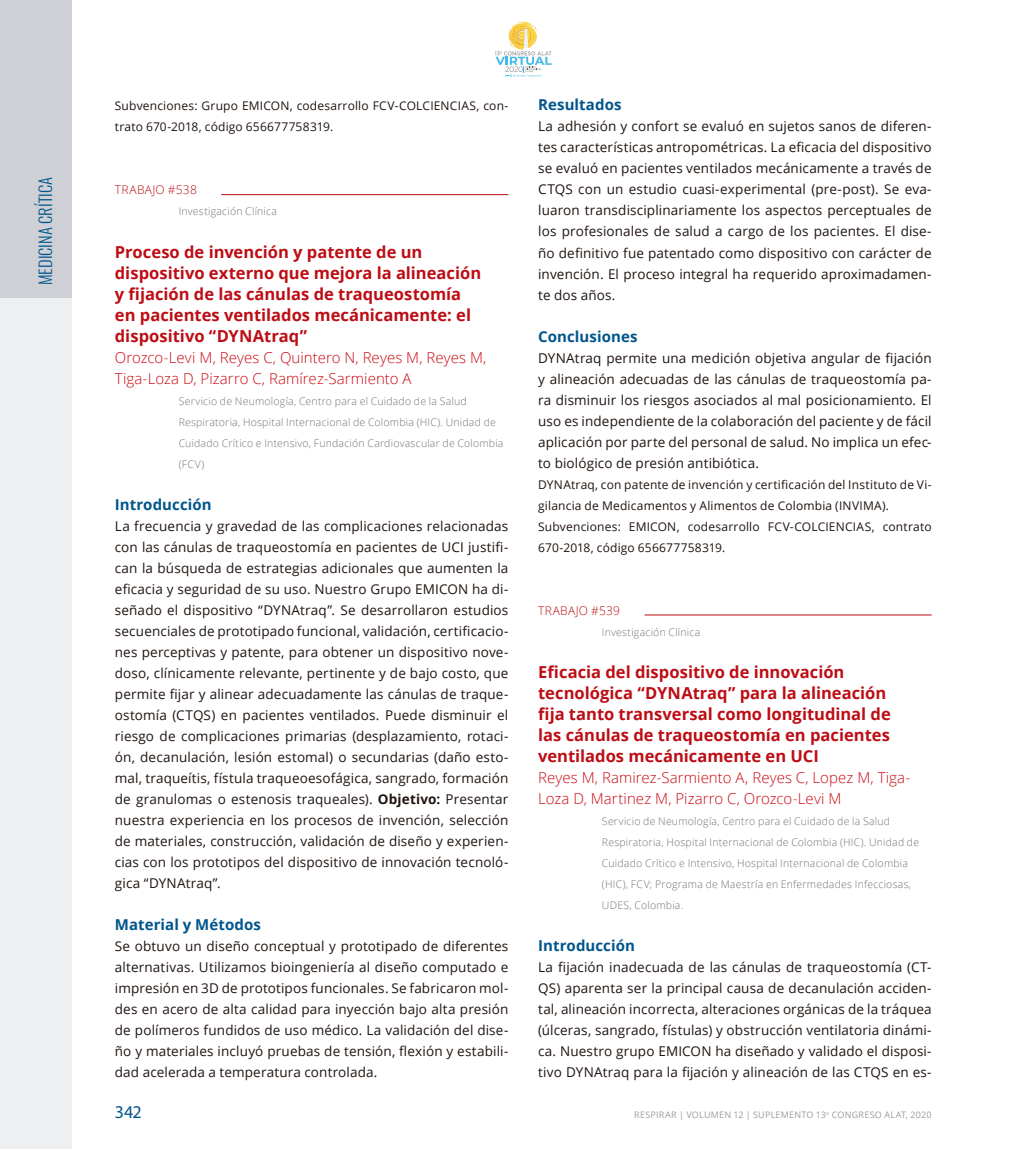
<style>
.page{position:relative;width:1021px;height:1149px;background:#fff}
.page>*{position:absolute;margin:0;border:0;box-sizing:border-box;transform-origin:0 0}
.t1{font:18px "Myriad Pro";color:#00558b}
.sub1{font:700 16.5px/21px "Open Sans";color:#bd0d14}
.t2{font:300 16.5px "Oswald";color:#00558b}
.autores1{font:300 15px/21px "Open Sans";letter-spacing:.005em;color:#cb0912}
.sub2{font:700 15px "Open Sans";letter-spacing:.005em;color:#00558b}
.primero_seco{font:13.5px/21px "Open Sans";letter-spacing:.01em;color:#1f1410;text-align:justify}
.primero_seco_port{font:13.5px/21px "Open Sans";letter-spacing:.01em;color:#1f1410;text-align:justify}
.primero_seco-2{font:12px/21px "Open Sans";letter-spacing:.015em;color:#1f1410}
.Trabajos_tit{font:300 12px "Open Sans";letter-spacing:.03em;color:#bd0d14}
.autores2{font:300 10.5px/21px "Open Sans";letter-spacing:.02em;color:#737377}
.t3{font:9px "Open Sans";letter-spacing:.025em;color:#9d9ba0}
.s1{font-weight:700}
</style>
<div class="page">
<div style="left:0;top:0;width:72px;height:298px;background:#ced0d5"></div>
<div style="left:0;top:298px;width:72px;height:850px;background:#eeeff1"></div>
<svg style="left:495px;top:21px;width:56px;height:56px"></svg>
<hr style="left:221px;top:194px;width:287px;height:1px;background:#bd0d14">
<hr style="left:644px;top:614px;width:287px;height:1px;background:#bd0d14">
<p class="t2" style="left:34px;top:285px;width:110px;rotate:-90deg">MEDICINA CRÍTICA</p>
<p class="primero_seco-2" style="left:115px;top:95px;width:395px">Subvenciones: Grupo EMICON, codesarrollo FCV-COLCIENCIAS, con&shy;trato 670-2018, código 656677758319.</p>
<p class="Trabajos_tit" style="left:115px;top:182px;width:83px">TRABAJO #538</p>
<p class="autores2" style="left:179px;top:201px;width:100px">Investigación Clínica</p>
<p class="sub1" style="left:115px;top:240px;width:368px">Proceso de invención y patente de un dispositivo externo que mejora la alineación y fijación de las cánulas de traqueostomía en pacientes ventilados mecánicamente: el dispositivo “DYNAtraq”</p>
<p class="autores1" style="left:115px;top:346px;width:373px">Orozco-Levi M, Reyes C, Quintero N, Reyes M, Reyes M,<br>Tiga-Loza D, Pizarro C, Ramírez-Sarmiento A</p>
<p class="autores2" style="left:179px;top:390px;width:326px">Servicio de Neumología, Centro para el Cuidado de la Salud Respiratoria, Hospital Internacional de Colombia (HIC). Unidad de Cuidado Crítico e Intensivo, Fundación Cardiovascular de Colombia (FCV)</p>
<p class="sub2" style="left:115px;top:493px;width:98px">Introducción</p>
<p class="primero_seco" style="left:115px;top:515px;width:395px">La frecuencia y gravedad de las complicaciones relacionadas con las cánulas de traqueostomía en pacientes de UCI justifi&shy;can la búsqueda de estrategias adicionales que aumenten la eficacia y seguridad de su uso. Nuestro Grupo EMICON ha di&shy;señado el dispositivo “DYNAtraq”. Se desarrollaron estudios secuenciales de prototipado funcional, validación, certificacio&shy;nes perceptivas y patente, para obtener un dispositivo nove&shy;doso, clínicamente relevante, pertinente y de bajo costo, que permite fijar y alinear adecuadamente las cánulas de traque&shy;ostomía (CTQS) en pacientes ventilados. Puede disminuir el riesgo de complicaciones primarias (desplazamiento, rotaci&shy;ón, decanulación, lesión estomal) o secundarias (daño esto&shy;mal, traqueítis, fístula traqueoesofágica, sangrado, formación de granulomas o estenosis traqueales). <span class="s1">Objetivo:</span> Presentar nuestra experiencia en los procesos de invención, selección de materiales, construcción, validación de diseño y experien&shy;cias con los prototipos del dispositivo de innovación tecnoló&shy;gica “DYNAtraq”.</p>
<p class="sub2" style="left:115px;top:913px;width:148px">Material y Métodos</p>
<p class="primero_seco" style="left:115px;top:935px;width:395px">Se obtuvo un diseño conceptual y prototipado de diferentes alternativas. Utilizamos bioingeniería al diseño computado e impresión en 3D de prototipos funcionales. Se fabricaron mol&shy;des en acero de alta calidad para inyección bajo alta presión de polímeros fundidos de uso médico. La validación del dise&shy;ño y materiales incluyó pruebas de tensión, flexión y estabili&shy;dad acelerada a temperatura controlada.</p>
<h1 class="t1" style="left:115px;top:1100px;width:28px">342</h1>
<p class="sub2" style="left:538px;top:94px;width:85px">Resultados</p>
<p class="primero_seco" style="left:538px;top:116px;width:395px">La adhesión y confort se evaluó en sujetos sanos de diferen&shy;tes características antropométricas. La eficacia del dispositivo se evaluó en pacientes ventilados mecánicamente a través de CTQS con un estudio cuasi-experimental (pre-post). Se eva&shy;luaron transdisciplinariamente los aspectos perceptuales de los profesionales de salud a cargo de los pacientes. El dise&shy;ño definitivo fue patentado como dispositivo con carácter de invención. El proceso integral ha requerido aproximadamen&shy;te dos años.</p>
<p class="sub2" style="left:538px;top:325px;width:101px">Conclusiones</p>
<p class="primero_seco" style="left:538px;top:347px;width:395px">DYNAtraq permite una medición objetiva angular de fijación y alineación adecuadas de las cánulas de traqueostomía pa&shy;ra disminuir los riesgos asociados al mal posicionamiento. El uso es independiente de la colaboración del paciente y de fácil aplicación por parte del personal de salud. No implica un efec&shy;to biológico de presión antibiótica.</p>
<p class="primero_seco-2" style="left:538px;top:473px;width:395px">DYNAtraq, con patente de invención y certificación del Instituto de Vi&shy;gilancia de Medicamentos y Alimentos de Colombia (INVIMA).</p>
<p class="primero_seco-2" style="left:538px;top:515px;width:395px">Subvenciones: EMICON, codesarrollo FCV-COLCIENCIAS, contrato<br>670-2018, código 656677758319.</p>
<p class="Trabajos_tit" style="left:538px;top:602px;width:83px">TRABAJO #539</p>
<p class="autores2" style="left:602px;top:621px;width:100px">Investigación Clínica</p>
<p class="sub1" style="left:538px;top:660px;width:354px">Eficacia del dispositivo de innovación tecnológica “DYNAtraq” para la alineación fija tanto transversal como longitudinal de las cánulas de traqueostomía en pacientes ventilados mecánicamente en UCI</p>
<p class="autores1" style="left:538px;top:766px;width:374px">Reyes M, Ramirez-Sarmiento A, Reyes C, Lopez M, Tiga-<br>Loza D, Martinez M, Pizarro C, Orozco-Levi M</p>
<p class="autores2" style="left:602px;top:810px;width:319px">Servicio de Neumología, Centro para el Cuidado de la Salud Respiratoria, Hospital Internacional de Colombia (HIC). Unidad de Cuidado Crítico e Intensivo, Hospital Internacional de Colombia (HIC), FCV; Programa de Maestría en Enfermedades Infecciosas, UDES, Colombia.</p>
<p class="sub2" style="left:538px;top:934px;width:98px">Introducción</p>
<p class="primero_seco_port" style="left:538px;top:956px;width:395px">La fijación inadecuada de las cánulas de traqueostomía (CT-QS) aparenta ser la principal causa de decanulación acciden&shy;tal, alineación incorrecta, alteraciones orgánicas de la tráquea (úlceras, sangrado, fístulas) y obstrucción ventilatoria dinámi&shy;ca. Nuestro grupo EMICON ha diseñado y validado el disposi&shy;tivo DYNAtraq para la fijación y alineación de las CTQS en es-</p>
<p class="t3" style="left:634px;top:1108px;width:299px">RESPIRAR | VOLUMEN 12 | SUPLEMENTO 13<sup>o</sup> CONGRESO ALAT, 2020</p>
</div>
